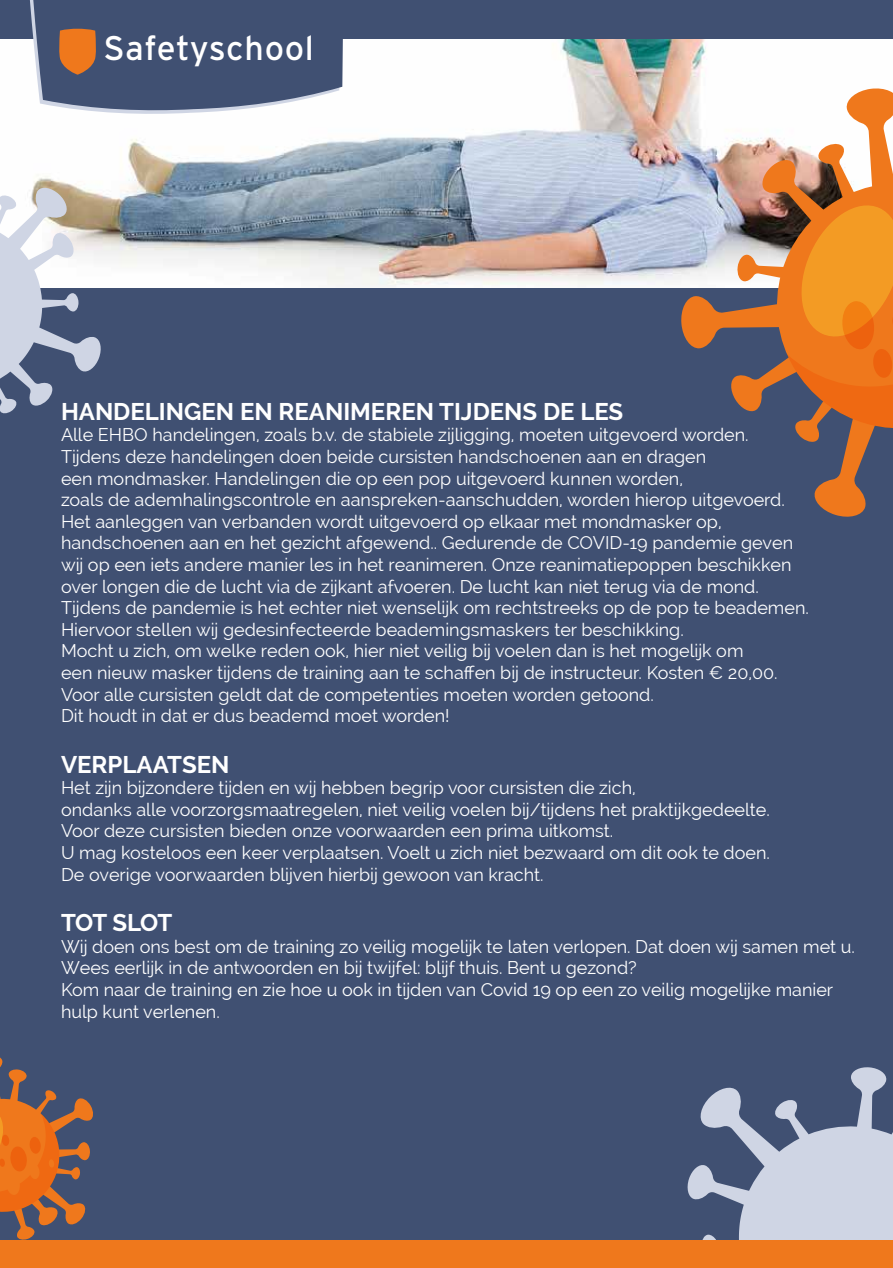
<style>
.page{position:relative;width:893px;height:1268px;background:#fff}
.page>*{position:absolute;margin:0;border:0;box-sizing:border-box;transform-origin:0 0}
.t1{font:34.05px "Interstate";letter-spacing:.01em;color:#fff}
.t2{font:700 24px "Raleway";color:#fff}
.t3{font:18px/21.6px "Raleway";color:#fff}
</style>
<div class="page">
<img style="left:0;top:38px;width:893px;height:248px">
<div style="left:0;top:288px;width:893px;height:952px;background:#405072"></div>
<svg style="left:680px;top:87px;width:213px;height:430px"></svg>
<svg style="left:0;top:176px;width:102px;height:238px"></svg>
<svg style="left:687px;top:1067px;width:206px;height:173px;fill:#cfd5e4"></svg>
<div style="left:0;top:1240px;width:893px;height:28px;background:#ef781c"></div>
<div style="left:0;top:0;width:893px;height:38px;background:#405072"></div>
<svg style="left:30px;top:0;width:313px;height:115px"></svg>
<svg style="left:0;top:1057px;width:93px;height:183px"></svg>
<h1 class="t1" style="left:103px;top:29px;width:212px">Safetyschool</h1>
<h2 class="t2" style="left:61px;top:397px;width:564px">HANDELINGEN EN REANIMEREN TIJDENS DE LES</h2>
<p class="t3" style="left:61px;top:424px;width:749px">Alle EHBO handelingen, zoals b.v. de stabiele zijligging, moeten uitgevoerd worden.<br>Tijdens deze handelingen doen beide cursisten handschoenen aan en dragen<br>een mondmasker. Handelingen die op een pop uitgevoerd kunnen worden,<br>zoals de ademhalingscontrole en aanspreken-aanschudden, worden hierop uitgevoerd.<br>Het aanleggen van verbanden wordt uitgevoerd op elkaar met mondmasker op, handschoenen aan en het gezicht afgewend.. Gedurende de COVID-19 pandemie geven wij op een iets andere manier les in het reanimeren. Onze reanimatiepoppen beschikken over longen die de lucht via de zijkant afvoeren. De lucht kan niet terug via de mond.<br>Tijdens de pandemie is het echter niet wenselijk om rechtstreeks op de pop te beademen.<br>Hiervoor stellen wij gedesinfecteerde beademingsmaskers ter beschikking.<br>Mocht u zich, om welke reden ook, hier niet veilig bij voelen dan is het mogelijk om<br>een nieuw masker tijdens de training aan te schaffen bij de instructeur. Kosten € 20,00.<br>Voor alle cursisten geldt dat de competenties moeten worden getoond.<br>Dit houdt in dat er dus beademd moet worden!</p>
<h2 class="t2" style="left:61px;top:750px;width:170px">VERPLAATSEN</h2>
<p class="t3" style="left:61px;top:777px;width:710px">Het zijn bijzondere tijden en wij hebben begrip voor cursisten die zich,<br>ondanks alle voorzorgsmaatregelen, niet veilig voelen bij/tijdens het praktijkgedeelte.<br>Voor deze cursisten bieden onze voorwaarden een prima uitkomst.<br>U mag kosteloos een keer verplaatsen. Voelt u zich niet bezwaard om dit ook te doen.<br>De overige voorwaarden blijven hierbij gewoon van kracht.</p>
<h2 class="t2" style="left:61px;top:909px;width:113px">TOT SLOT</h2>
<p class="t3" style="left:61px;top:935px;width:795px">Wij doen ons best om de training zo veilig mogelijk te laten verlopen. Dat doen wij samen met u.<br>Wees eerlijk in de antwoorden en bij twijfel: blijf thuis. Bent u gezond?<br>Kom naar de training en zie hoe u ook in tijden van Covid 19 op een zo veilig mogelijke manier hulp kunt verlenen.</p>
</div>
